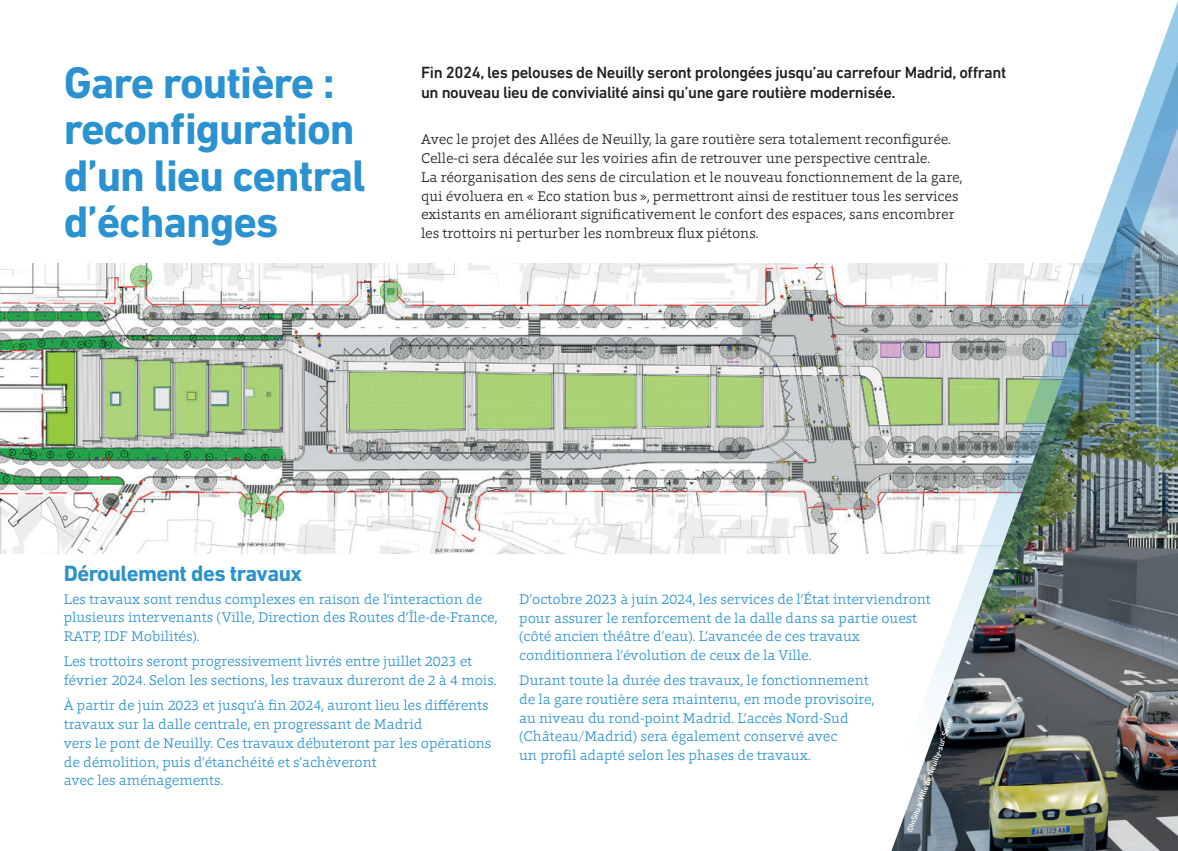
<style>
.page{position:relative;width:1178px;height:851px;background:#fff}
.page>*{position:absolute;margin:0;border:0;box-sizing:border-box;transform-origin:0 0}
.t1{font:700 45px/46.5px "DIN Next LT Pro";letter-spacing:-.025em;color:#2a92d0}
.t2{font:700 22.5px "DIN Next LT Pro";letter-spacing:-.025em;color:#2a92d0}
.t3{font:500 16.5px/19.8px "DIN Next LT Pro";letter-spacing:-.025em;color:#231f20}
.t4{font:300 14.25px/18.8px "Foro";color:#2a92d0}
.t5{font:300 14.25px/18.8px "Foro";color:#231f20}
.t6{font:500 8.25px "DIN Next LT Pro";color:#fff}
</style>
<div class="page">
<img style="left:0;top:264px;width:735px;height:289px">
<img style="left:735px;top:1px;width:443px;height:849px">
<h1 class="t1" style="left:64px;top:59px;width:303px">Gare routière : reconfiguration d’un lieu central d’échanges</h1>
<p class="t3" style="left:421px;top:63px;width:587px">Fin 2024, les pelouses de Neuilly seront prolongées jusqu’au carrefour Madrid, offrant un nouveau lieu de convivialité ainsi qu’une gare routière modernisée.</p>
<p class="t5" style="left:421px;top:130px;width:543px">Avec le projet des Allées de Neuilly, la gare routière sera totalement reconfigurée.<br>Celle-ci sera décalée sur les voiries afin de retrouver une perspective centrale.<br>La réorganisation des sens de circulation et le nouveau fonctionnement de la gare, qui évoluera en « Eco station bus », permettront ainsi de restituer tous les services existants en améliorant significativement le confort des espaces, sans encombrer les trottoirs ni perturber les nombreux flux piétons.</p>
<h2 class="t2" style="left:64px;top:559px;width:240px">Déroulement des travaux</h2>
<p class="t4" style="left:64px;top:589px;width:435px">Les travaux sont rendus complexes en raison de l’interaction de plusieurs intervenants (Ville, Direction des Routes d’Île-de-France,<br>RATP, IDF Mobilités).</p>
<p class="t4" style="left:64px;top:651px;width:434px">Les trottoirs seront progressivement livrés entre juillet 2023 et février 2024. Selon les sections, les travaux dureront de 2 à 4 mois.</p>
<p class="t4" style="left:64px;top:695px;width:429px">À partir de juin 2023 et jusqu’à fin 2024, auront lieu les différents travaux sur la dalle centrale, en progressant de Madrid<br>vers le pont de Neuilly. Ces travaux débuteront par les opérations de démolition, puis d’étanchéité et s’achèveront<br>avec les aménagements.</p>
<p class="t4" style="left:519px;top:589px;width:413px">D’octobre 2023 à juin 2024, les services de l’État interviendront pour assurer le renforcement de la dalle dans sa partie ouest (côté ancien théâtre d’eau). L’avancée de ces travaux conditionnera l’évolution de ceux de la Ville.</p>
<p class="t4" style="left:519px;top:670px;width:357px">Durant toute la durée des travaux, le fonctionnement de la gare routière sera maintenu, en mode provisoire, au niveau du rond-point Madrid. L’accès Nord-Sud (Château/Madrid) sera également conservé avec<br>un profil adapté selon les phases de travaux.</p>
<p class="t6" style="left:904px;top:830px;width:123px;rotate:-70deg">©InSitua/Ville de Neuilly-sur-Seine</p>
</div>
